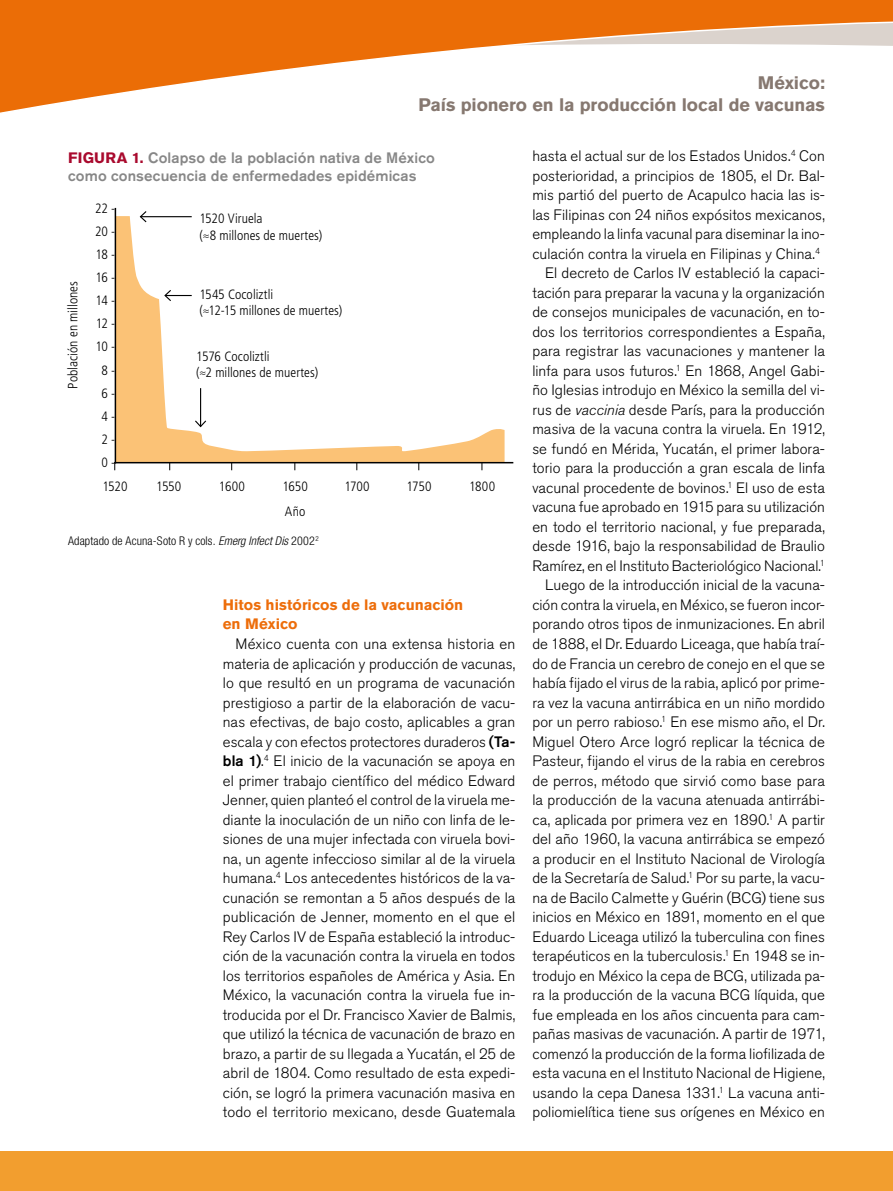
<style>
.page{position:relative;width:893px;height:1191px;background:#fff}
.page>*{position:absolute;margin:0;border:0;box-sizing:border-box;transform-origin:0 0}
.t1{font:700 18px/21.6px "Akzidenz Grotesk BQ";letter-spacing:-.005em;color:#867870;text-align:right}
.t2{font:300 15px/19.5px "Akzidenz Grotesk BQ";letter-spacing:.005em;color:#000;text-align:justify}
.t3{font:500 15px/18px "Akzidenz Grotesk BQ";letter-spacing:.01em;color:#878787}
.t4{font:700 15px/19.5px "Akzidenz Grotesk BQ";color:#ed6d0a}
.t5{font:300 condensed 13.5px/16.2px "Frutiger LT Std";letter-spacing:.005em;color:#000}
.t6{font:300 condensed 13.5px/23.1px "Frutiger LT Std";letter-spacing:-.03em;color:#000;text-align:center}
.t7{font:300 condensed 12px "Helvetica Neue LT Std";letter-spacing:.01em;color:#000}
.s1{font-weight:700;color:#a90a2e}
.s2{font-style:italic}
.s3{font-weight:500}
</style>
<div class="page">
<div style="left:0;top:1150px;width:893px;height:41px;background:#f29e2f"></div>
<svg style="left:116px;top:364px;width:389px;height:98px"></svg>
<hr style="left:115px;top:208px;width:1px;height:255px;background:#000">
<hr style="left:114px;top:462px;width:399px;height:1px;background:#000">
<hr style="left:200px;top:388px;width:1px;height:38px;background:#000">
<svg style="left:194px;top:419px;width:13px;height:9px"></svg>
<svg style="left:114px;top:207px;width:78px;height:157px"></svg>
<svg style="left:0;top:0;width:893px;height:113px"></svg>
<p class="t1" style="left:418px;top:72px;width:408px">México:<br>País pionero en la producción local de vacunas</p>
<p class="t3" style="left:68px;top:148px;width:368px"><span class="s1">FIGURA 1.</span> Colapso de la población nativa de México como consecuencia de enfermedades epidémicas</p>
<p class="t2" style="left:532px;top:147px;width:294px">hasta el actual sur de los Estados Unidos.<sup>4</sup> Con</p>
<p class="t2" style="left:532px;top:166px;width:294px">posterioridad, a principios de 1805, el Dr. Bal-</p>
<p class="t2" style="left:532px;top:186px;width:294px">mis partió del puerto de Acapulco hacia las is-</p>
<p class="t2" style="left:532px;top:205px;width:294px">las Filipinas con 24 niños expósitos mexicanos,</p>
<p class="t2" style="left:532px;top:225px;width:294px">empleando la linfa vacunal para diseminar la ino-</p>
<p class="t2" style="left:532px;top:244px;width:289px">culación contra la viruela en Filipinas y China.<sup>4</sup></p>
<p class="t2" style="left:545px;top:264px;width:281px">El decreto de Carlos IV estableció la capaci-</p>
<p class="t2" style="left:532px;top:283px;width:294px">tación para preparar la vacuna y la organización</p>
<p class="t2" style="left:532px;top:303px;width:294px">de consejos municipales de vacunación, en to-</p>
<p class="t2" style="left:532px;top:322px;width:294px">dos los territorios correspondientes a España,</p>
<p class="t2" style="left:532px;top:342px;width:294px">para registrar las vacunaciones y mantener la</p>
<p class="t2" style="left:532px;top:361px;width:294px">linfa para usos futuros.<sup>1</sup> En 1868, Angel Gabi-</p>
<p class="t2" style="left:532px;top:381px;width:294px">ño Iglesias introdujo en México la semilla del vi-</p>
<p class="t2" style="left:532px;top:400px;width:294px">rus de <span class="s2">vaccinia</span> desde París, para la producción</p>
<p class="t2" style="left:532px;top:420px;width:294px">masiva de la vacuna contra la viruela. En 1912,</p>
<p class="t2" style="left:532px;top:439px;width:294px">se fundó en Mérida, Yucatán, el primer labora-</p>
<p class="t2" style="left:532px;top:459px;width:294px">torio para la producción a gran escala de linfa</p>
<p class="t2" style="left:532px;top:478px;width:294px">vacunal procedente de bovinos.<sup>1</sup> El uso de esta</p>
<p class="t2" style="left:532px;top:498px;width:294px">vacuna fue aprobado en 1915 para su utilización</p>
<p class="t2" style="left:532px;top:517px;width:294px">en todo el territorio nacional, y fue preparada,</p>
<p class="t2" style="left:532px;top:537px;width:294px">desde 1916, bajo la responsabilidad de Braulio</p>
<p class="t2" style="left:532px;top:556px;width:294px">Ramírez, en el Instituto Bacteriológico Nacional.<sup>1</sup></p>
<p class="t2" style="left:545px;top:576px;width:281px">Luego de la introducción inicial de la vacuna-</p>
<p class="t2" style="left:532px;top:595px;width:294px">ción contra la viruela, en México, se fueron incor-</p>
<p class="t2" style="left:532px;top:615px;width:294px">porando otros tipos de inmunizaciones. En abril</p>
<p class="t2" style="left:532px;top:634px;width:294px">de 1888, el Dr. Eduardo Liceaga, que había traí-</p>
<p class="t2" style="left:532px;top:654px;width:294px">do de Francia un cerebro de conejo en el que se</p>
<p class="t2" style="left:532px;top:673px;width:294px">había fijado el virus de la rabia, aplicó por prime-</p>
<p class="t2" style="left:532px;top:693px;width:294px">ra vez la vacuna antirrábica en un niño mordido</p>
<p class="t2" style="left:532px;top:712px;width:294px">por un perro rabioso.<sup>1</sup> En ese mismo año, el Dr.</p>
<p class="t2" style="left:532px;top:732px;width:294px">Miguel Otero Arce logró replicar la técnica de</p>
<p class="t2" style="left:532px;top:751px;width:294px">Pasteur, fijando el virus de la rabia en cerebros</p>
<p class="t2" style="left:532px;top:771px;width:294px">de perros, método que sirvió como base para</p>
<p class="t2" style="left:532px;top:790px;width:294px">la producción de la vacuna atenuada antirrábi-</p>
<p class="t2" style="left:532px;top:810px;width:294px">ca, aplicada por primera vez en 1890.<sup>1</sup> A partir</p>
<p class="t2" style="left:532px;top:829px;width:294px">del año 1960, la vacuna antirrábica se empezó</p>
<p class="t2" style="left:532px;top:849px;width:294px">a producir en el Instituto Nacional de Virología</p>
<p class="t2" style="left:532px;top:868px;width:294px">de la Secretaría de Salud.<sup>1</sup> Por su parte, la vacu-</p>
<p class="t2" style="left:532px;top:888px;width:294px">na de Bacilo Calmette y Guérin (BCG) tiene sus</p>
<p class="t2" style="left:532px;top:907px;width:294px">inicios en México en 1891, momento en el que</p>
<p class="t2" style="left:532px;top:927px;width:294px">Eduardo Liceaga utilizó la tuberculina con fines</p>
<p class="t2" style="left:532px;top:946px;width:294px">terapéuticos en la tuberculosis.<sup>1</sup> En 1948 se in-</p>
<p class="t2" style="left:532px;top:966px;width:294px">trodujo en México la cepa de BCG, utilizada pa-</p>
<p class="t2" style="left:532px;top:985px;width:294px">ra la producción de la vacuna BCG líquida, que</p>
<p class="t2" style="left:532px;top:1005px;width:294px">fue empleada en los años cincuenta para cam-</p>
<p class="t2" style="left:532px;top:1024px;width:294px">pañas masivas de vacunación. A partir de 1971,</p>
<p class="t2" style="left:532px;top:1044px;width:294px">comenzó la producción de la forma liofilizada de</p>
<p class="t2" style="left:532px;top:1063px;width:294px">esta vacuna en el Instituto Nacional de Higiene,</p>
<p class="t2" style="left:532px;top:1083px;width:294px">usando la cepa Danesa 1331.<sup>1</sup> La vacuna anti-</p>
<p class="t2" style="left:532px;top:1102px;width:294px">poliomielítica tiene sus orígenes en México en</p>
<p class="t6" style="left:95px;top:197px;width:22px">22 -<br>20 -<br>18 -<br>16 -<br>14 -<br>12 -<br>10 -<br>8 -<br>6 -<br>4 -<br>2 -<br>0 -</p>
<p class="t5" style="left:199px;top:211px;width:124px">1520 Viruela<br>(≈8 millones de muertes)</p>
<p class="t5" style="left:65px;top:389px;width:109px;rotate:-90deg">Población en millones</p>
<p class="t5" style="left:199px;top:286px;width:144px">1545 Cocoliztli<br>(≈12-15 millones de muertes)</p>
<p class="t5" style="left:196px;top:348px;width:123px">1576 Cocoliztli<br>(≈2 millones de muertes)</p>
<p class="t5" style="left:103px;top:478px;width:27px">1520</p>
<p class="t5" style="left:156px;top:478px;width:27px">1550</p>
<p class="t5" style="left:219px;top:478px;width:28px">1600</p>
<p class="t5" style="left:282px;top:474px;width:27px;line-height:25.3px">1650<br>Año</p>
<p class="t5" style="left:344px;top:478px;width:27px">1700</p>
<p class="t5" style="left:406px;top:478px;width:27px">1750</p>
<p class="t5" style="left:469px;top:478px;width:27px">1800</p>
<p class="t7" style="left:68px;top:533px;width:252px">Adaptado de Acuna-Soto R y cols. <span class="s2">Emerg Infect Dis</span> 2002<sup>2</sup></p>
<p class="t4" style="left:223px;top:595px;width:242px">Hitos históricos de la vacunación en México</p>
<p class="t2" style="left:223px;top:634px;width:294px;text-indent:13px">México cuenta con una extensa historia en materia de aplicación y producción de vacunas, lo que resultó en un programa de vacunación prestigioso a partir de la elaboración de vacu&shy;nas efectivas, de bajo costo, aplicables a gran escala y con efectos protectores duraderos <span class="s3">(Ta&shy;bla 1)</span>.<sup>4</sup> El inicio de la vacunación se apoya en el primer trabajo científico del médico Edward Jenner, quien planteó el control de la viruela me&shy;diante la inoculación de un niño con linfa de le&shy;siones de una mujer infectada con viruela bovi&shy;na, un agente infeccioso similar al de la viruela humana.<sup>4</sup> Los antecedentes históricos de la va&shy;cunación se remontan a 5 años después de la publicación de Jenner, momento en el que el Rey Carlos IV de España estableció la introduc&shy;ción de la vacunación contra la viruela en todos los territorios españoles de América y Asia. En México, la vacunación contra la viruela fue in&shy;troducida por el Dr. Francisco Xavier de Balmis, que utilizó la técnica de vacunación de brazo en brazo, a partir de su llegada a Yucatán, el 25 de abril de 1804. Como resultado de esta expedi&shy;ción, se logró la primera vacunación masiva en todo el territorio mexicano, desde Guatemala</p>
</div>
